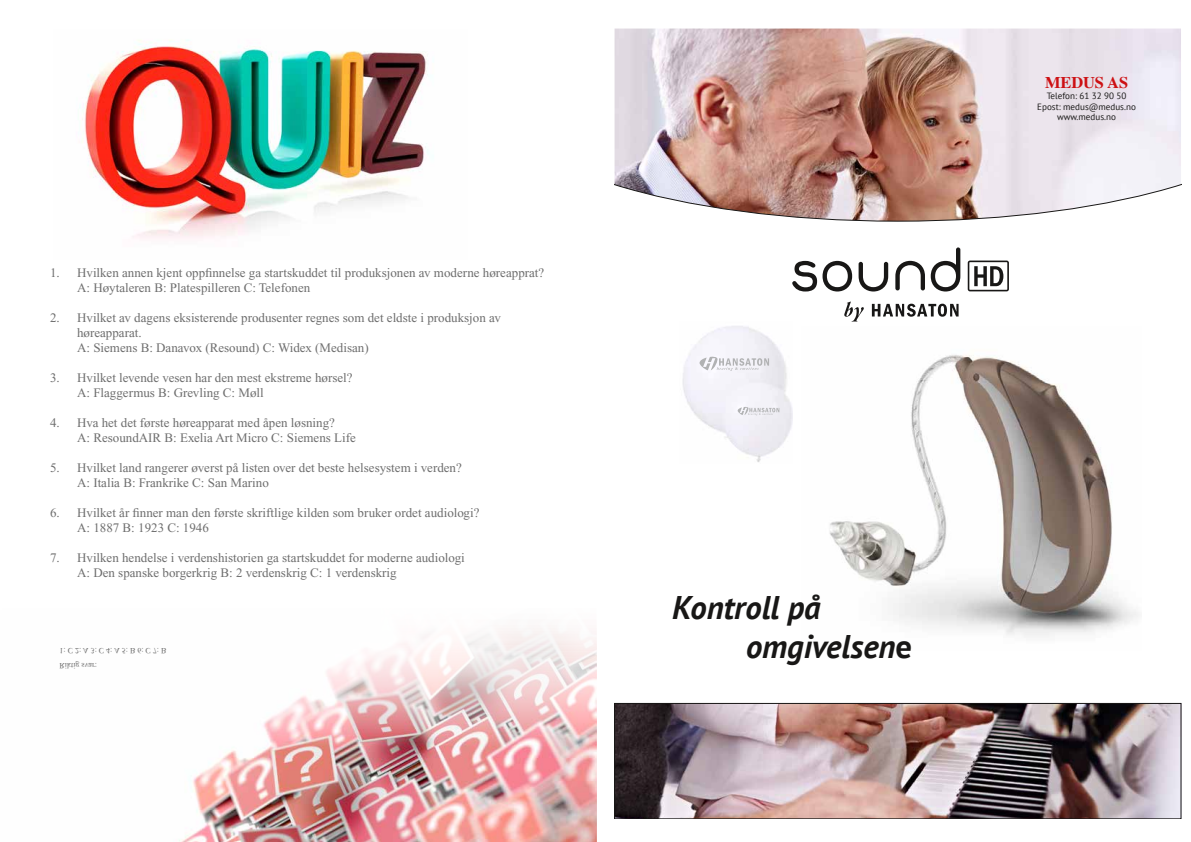
<style>
.page{position:relative;width:1191px;height:842px;background:#fff}
.page>*{position:absolute;margin:0;border:0;box-sizing:border-box;transform-origin:0 0}
.t1{font:italic 700 32.7px "PT Sans";color:#181716}
.t2{font:700 16.3px "Times";color:#cd1013}
.t3{font:13px/15px "Times New Roman";color:#6e6e6e}
.t4{font:9.1px/10.9px "PT Sans";color:#181716;text-align:center}
.s1{font-style:normal}
</style>
<div class="page">
<img style="left:614px;top:29px;width:567px;height:193px">
<img style="left:616px;top:705px;width:563px;height:112px">
<div style="left:614px;top:703px;width:567px;height:116px;border:1px solid #181716"></div>
<img style="left:829px;top:355px;width:310px;height:282px">
<svg style="left:792px;top:247px;width:168px;height:44px"></svg>
<svg style="left:967px;top:261px;width:42px;height:30px"></svg>
<svg style="left:872px;top:304px;width:86px;height:13px"></svg>
<svg style="left:844px;top:302px;width:20px;height:19px"></svg>
<img style="left:682px;top:326px;width:110px;height:136px">
<svg style="left:699px;top:356px;width:70px;height:15px"></svg>
<svg style="left:737px;top:407px;width:42px;height:8px"></svg>
<img style="left:79px;top:40px;width:350px;height:199px">
<img style="left:179px;top:628px;width:417px;height:214px">
<p class="t3" style="left:77px;top:265px;width:469px;text-indent:-27px">1. Hvilken annen kjent oppfinnelse ga startskuddet til produksjonen av moderne høreapprat?<br>A: Høytaleren B: Platespilleren C: Telefonen</p>
<p class="t3" style="left:77px;top:310px;width:425px;text-indent:-27px">2. Hvilket av dagens eksisterende produsenter regnes som det eldste i produksjon av høreapparat.<br>A: Siemens B: Danavox (Resound) C: Widex (Medisan)</p>
<p class="t3" style="left:77px;top:370px;width:277px;text-indent:-27px">3. Hvilket levende vesen har den mest ekstreme hørsel?<br>A: Flaggermus B: Grevling C: Møll</p>
<p class="t3" style="left:77px;top:415px;width:280px;text-indent:-27px">4. Hva het det første høreapparat med åpen løsning?<br>A: ResoundAIR B: Exelia Art Micro C: Siemens Life</p>
<p class="t3" style="left:77px;top:460px;width:386px;text-indent:-27px">5. Hvilket land rangerer øverst på listen over det beste helsesystem i verden?<br>A: Italia B: Frankrike C: San Marino</p>
<p class="t3" style="left:77px;top:505px;width:404px;text-indent:-27px">6. Hvilket år finner man den første skriftlige kilden som bruker ordet audiologi?<br>A: 1887 B: 1923 C: 1946</p>
<p class="t3" style="left:77px;top:550px;width:389px;text-indent:-27px">7. Hvilken hendelse i verdenshistorien ga startskuddet for moderne audiologi<br>A: Den spanske borgerkrig B: 2 verdenskrig C: 1 verdenskrig</p>
<p class="t2" style="left:1045px;top:67px;width:85px">MEDUS AS</p>
<p class="t4" style="left:1037px;top:90px;width:100px">Telefon: 61 32 90 50<br>Epost: medus@medus.no www.medus.no</p>
<h1 class="t1" style="left:672px;top:586px;width:150px">Kontroll på</h1>
<h1 class="t1" style="left:746px;top:625px;width:168px">omgivelsen<span class="s1">e</span></h1>
</div>
